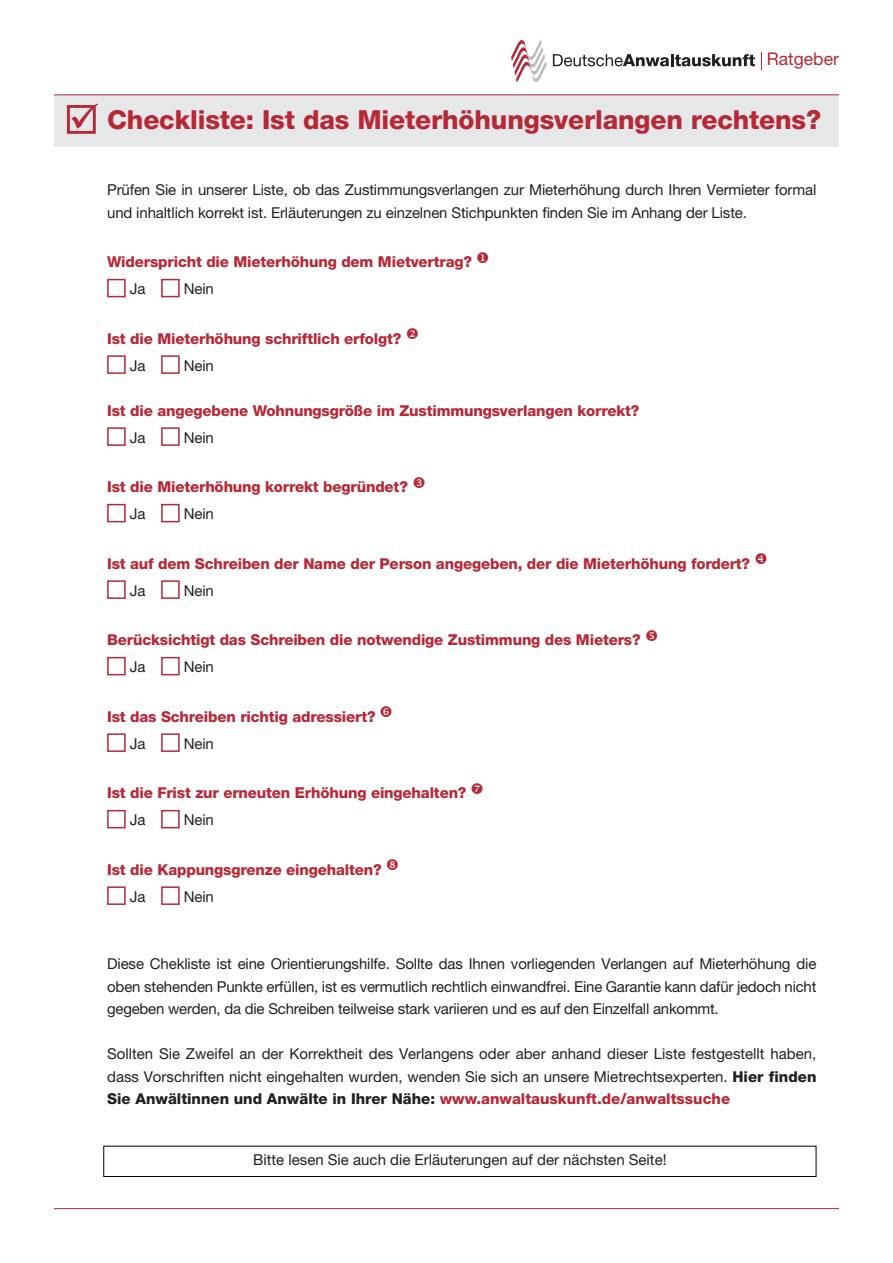
<style>
.page{position:relative;width:893px;height:1263px;background:#fff}
.page>*{position:absolute;margin:0;border:0;box-sizing:border-box;transform-origin:0 0}
.t1{font:800 26.25px "Helvetica Neue LT Pro";letter-spacing:-.005em;color:#b72837}
.t2{font:17.55px "Helvetica Neue LT Pro";color:#b72837}
.t3{font:15px/22.5px "Helvetica Neue LT Pro";letter-spacing:-.01em;color:#231f20;text-align:justify}
.t4{font:800 15px "Helvetica Neue LT Pro";letter-spacing:-.01em;color:#b72837}
.s1{font-weight:800}
.s2{font-weight:800;color:#b72837}
</style>
<div class="page">
<div style="left:54px;top:95px;width:785px;height:52px;background:#e6e7e9"></div>
<svg style="left:553px;top:54px;width:202px;height:12px"></svg>
<svg style="left:511px;top:39px;width:36px;height:44px"></svg>
<svg style="left:761px;top:52px;width:1px;height:17px"></svg>
<div style="left:107px;top:279px;width:19px;height:18px;border:2px solid #b72837"></div>
<div style="left:161px;top:279px;width:19px;height:18px;border:2px solid #b72837"></div>
<div style="left:107px;top:355px;width:19px;height:19px;border:2px solid #b72837"></div>
<div style="left:161px;top:355px;width:19px;height:19px;border:2px solid #b72837"></div>
<div style="left:107px;top:427px;width:19px;height:19px;border:2px solid #b72837"></div>
<div style="left:161px;top:427px;width:19px;height:19px;border:2px solid #b72837"></div>
<div style="left:107px;top:504px;width:19px;height:18px;border:2px solid #b72837"></div>
<div style="left:161px;top:504px;width:19px;height:18px;border:2px solid #b72837"></div>
<div style="left:107px;top:580px;width:19px;height:19px;border:2px solid #b72837"></div>
<div style="left:161px;top:580px;width:19px;height:19px;border:2px solid #b72837"></div>
<div style="left:107px;top:657px;width:19px;height:18px;border:2px solid #b72837"></div>
<div style="left:161px;top:657px;width:19px;height:18px;border:2px solid #b72837"></div>
<div style="left:107px;top:733px;width:19px;height:19px;border:2px solid #b72837"></div>
<div style="left:161px;top:733px;width:19px;height:19px;border:2px solid #b72837"></div>
<div style="left:107px;top:810px;width:19px;height:18px;border:2px solid #b72837"></div>
<div style="left:161px;top:810px;width:19px;height:18px;border:2px solid #b72837"></div>
<div style="left:107px;top:886px;width:19px;height:19px;border:2px solid #b72837"></div>
<div style="left:161px;top:886px;width:19px;height:19px;border:2px solid #b72837"></div>
<hr style="left:54px;top:94px;width:785px;height:1px;background:#b72837">
<hr style="left:54px;top:1208px;width:785px;height:1px;background:#b72837">
<svg style="left:67px;top:103px;width:31px;height:31px"></svg>
<div style="left:103px;top:1146px;width:713px;height:31px;border:1px solid #000"></div>
<p class="t2" style="left:767px;top:49px;width:74px">Ratgeber</p>
<p class="t1" style="left:107px;top:104px;width:715px">Checkliste: Ist das Mieterhöhungsverlangen rechtens?</p>
<p class="t3" style="left:107px;top:179px;width:711px">Prüfen Sie in unserer Liste, ob das Zustimmungsverlangen zur Mieterhöhung durch Ihren Vermieter formal und inhaltlich korrekt ist. Erläuterungen zu einzelnen Stichpunkten finden Sie im Anhang der Liste.</p>
<p class="t4" style="left:107px;top:253px;width:384px">Widerspricht die Mieterhöhung dem Mietvertrag? ◆</p>
<p class="t3" style="left:130px;top:278px;width:17px">Ja</p>
<p class="t3" style="left:184px;top:278px;width:32px">Nein</p>
<p class="t4" style="left:107px;top:330px;width:314px">Ist die Mieterhöhung schriftlich erfolgt? ❖</p>
<p class="t3" style="left:130px;top:354px;width:17px">Ja</p>
<p class="t3" style="left:184px;top:354px;width:32px">Nein</p>
<p class="t4" style="left:107px;top:402px;width:534px">Ist die angegebene Wohnungsgröße im Zustimmungsverlangen korrekt?</p>
<p class="t3" style="left:130px;top:426px;width:17px">Ja</p>
<p class="t3" style="left:184px;top:426px;width:32px">Nein</p>
<p class="t4" style="left:107px;top:478px;width:302px">Ist die Mieterhöhung korrekt begründet?</p>
<p class="t3" style="left:130px;top:503px;width:17px">Ja</p>
<p class="t3" style="left:184px;top:503px;width:32px">Nein</p>
<p class="t4" style="left:107px;top:555px;width:645px">Ist auf dem Schreiben der Name der Person angegeben, der die Mieterhöhung fordert?</p>
<p class="t3" style="left:130px;top:579px;width:17px">Ja</p>
<p class="t3" style="left:184px;top:579px;width:32px">Nein</p>
<p class="t4" style="left:107px;top:631px;width:535px">Berücksichtigt das Schreiben die notwendige Zustimmung des Mieters?</p>
<p class="t3" style="left:130px;top:656px;width:17px">Ja</p>
<p class="t3" style="left:184px;top:656px;width:32px">Nein</p>
<p class="t4" style="left:107px;top:708px;width:270px">Ist das Schreiben richtig adressiert?</p>
<p class="t3" style="left:130px;top:732px;width:17px">Ja</p>
<p class="t3" style="left:184px;top:732px;width:32px">Nein</p>
<p class="t4" style="left:107px;top:784px;width:361px">Ist die Frist zur erneuten Erhöhung eingehalten?</p>
<p class="t3" style="left:130px;top:809px;width:17px">Ja</p>
<p class="t3" style="left:184px;top:809px;width:32px">Nein</p>
<p class="t4" style="left:107px;top:861px;width:276px">Ist die Kappungsgrenze eingehalten?</p>
<p class="t3" style="left:130px;top:885px;width:17px">Ja</p>
<p class="t3" style="left:184px;top:885px;width:32px">Nein</p>
<p class="t3" style="left:107px;top:953px;width:711px">Diese Chekliste ist eine Orientierungshilfe. Sollte das Ihnen vorliegenden Verlangen auf Mieterhöhung die oben stehenden Punkte erfüllen, ist es vermutlich rechtlich einwandfrei. Eine Garantie kann dafür jedoch nicht gegeben werden, da die Schreiben teilweise stark variieren und es auf den Einzelfall ankommt.</p>
<p class="t3" style="left:107px;top:1043px;width:711px">Sollten Sie Zweifel an der Korrektheit des Verlangens oder aber anhand dieser Liste festgestellt haben, dass Vorschriften nicht eingehalten wurden, wenden Sie sich an unsere Mietrechtsexperten. <span class="s1">Hier finden Sie Anwältinnen und Anwälte in Ihrer Nähe:</span> <span class="s2">www.anwaltauskunft.de/anwaltssuche</span></p>
<p class="t3" style="left:253px;top:1148px;width:415px">Bitte lesen Sie auch die Erläuterungen auf der nächsten Seite!</p>
</div>
